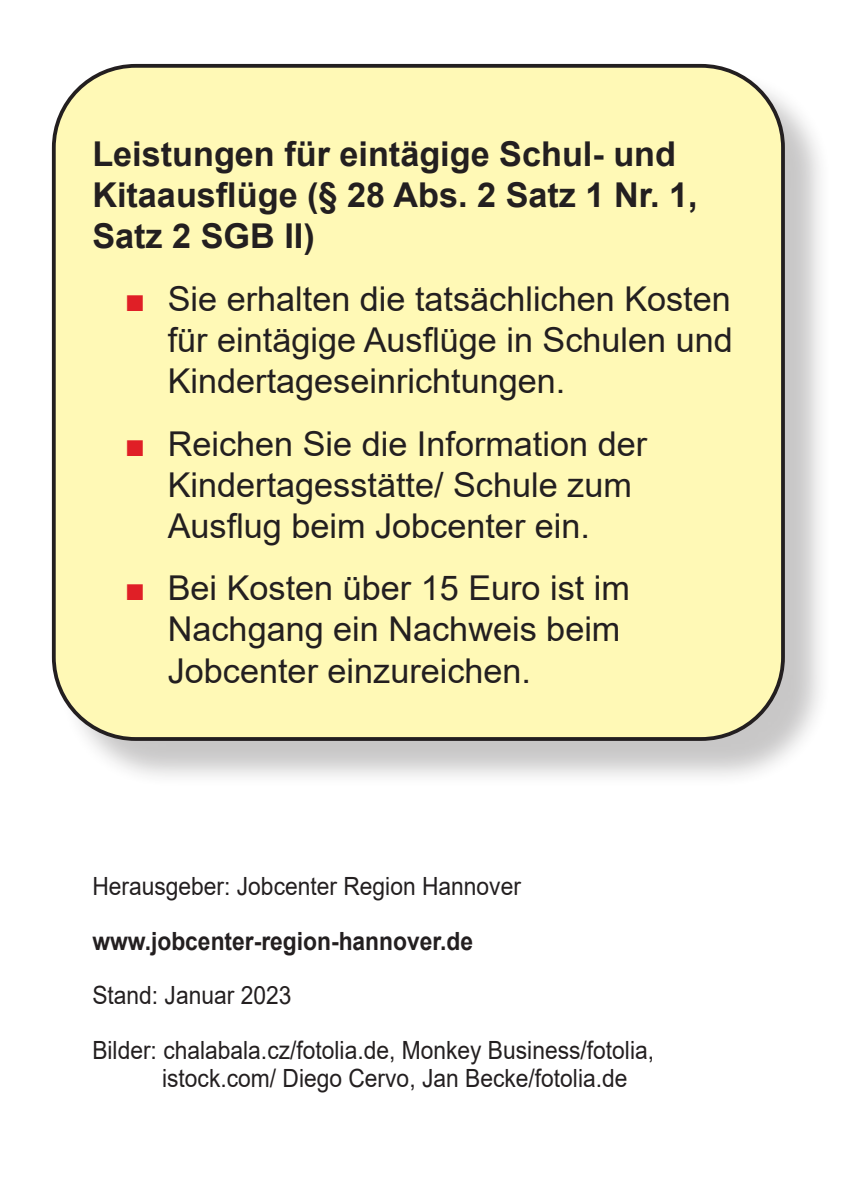
<style>
.page{position:relative;width:851px;height:1191px;background:#fff}
.page>*{position:absolute;margin:0;border:0;box-sizing:border-box;transform-origin:0 0}
.t1{font:34.4px/41.2px "Arial";color:#231f20}
.t2{font:700 34.4px/41.2px "Arial";color:#231f20}
.t3{font:25.2px/54.8px "Arial";color:#231f20;scale:.91 1}
.t4{font:700 25.2px "Arial";color:#231f20;scale:.91 1}
.s1{font-size:34px;color:#e01f26}
</style>
<div class="page">
<div style="left:58px;top:70px;width:773px;height:718px;background:#231f20;opacity:.25"></div>
<div style="left:54px;top:66px;width:728px;height:673px;background:#fff9b6;border-radius:82px"></div>
<div style="left:52px;top:64px;width:732px;height:677px;border:4px solid #231f20;border-radius:82px"></div>
<p class="t2" style="left:92px;top:134px;width:607px">Leistungen für eintägige Schul- und<br>Kitaausflüge (§ 28 Abs. 2 Satz 1 Nr. 1,<br>Satz 2 SGB II)</p>
<p class="t1" style="left:168px;top:278px;width:566px;text-align:justify;text-indent:-43px"><span class="s1">■</span> Sie erhalten die tatsächlichen Kosten für eintägige Ausflüge in Schulen und Kindertageseinrichtungen.</p>
<p class="t1" style="left:168px;top:423px;width:481px;text-indent:-43px"><span class="s1">■</span> Reichen Sie die Information der<br>Kindertagesstätte/ Schule zum<br>Ausflug beim Jobcenter ein.</p>
<p class="t1" style="left:168px;top:567px;width:463px;text-indent:-43px"><span class="s1">■</span> Bei Kosten über 15 Euro ist im<br>Nachgang ein Nachweis beim<br>Jobcenter einzureichen.</p>
<p class="t3" style="left:92px;top:858px;width:472px">Herausgeber: Jobcenter Region Hannover</p>
<p class="t4" style="left:92px;top:923px;width:420px">www.jobcenter-region-hannover.de</p>
<p class="t3" style="left:92px;top:968px;width:618px">Stand: Januar 2023<br>Bilder: chalabala.cz/fotolia.de, Monkey Business/fotolia,</p>
<p class="t3" style="left:162px;top:1050px;width:513px">istock.com/ Diego Cervo, Jan Becke/fotolia.de</p>
</div>
